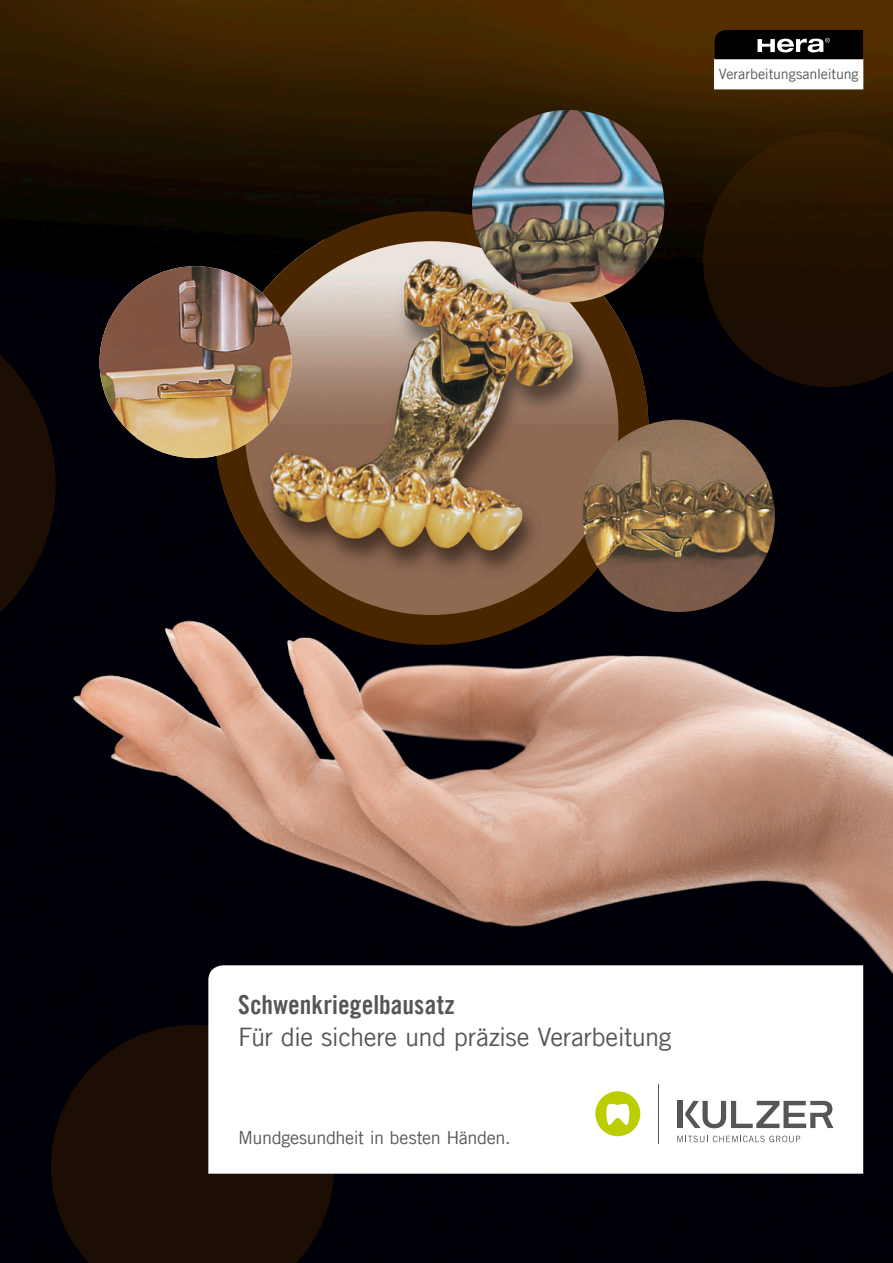
<style>
.page{position:relative;width:893px;height:1263px;background:#fff}
.page>*{position:absolute;margin:0;border:0;box-sizing:border-box;transform-origin:0 0}
.t1{font:26.25px "Trade Gothic LT Com Bd Cn 20";letter-spacing:.005em;color:#565655}
.t2{font:25.5px "Trade Gothic LT Com";letter-spacing:-.02em;color:#565655}
.t3{font:18px "Trade Gothic LT Com";letter-spacing:-.02em;color:#565655}
.t4{font:14.25px "Trade Gothic LT Com";letter-spacing:-.01em;color:#565655}
</style>
<div class="page">
<img style="left:0;top:0;width:893px;height:1263px">
<svg style="left:0;top:307px;width:56px;height:353px;background:#0e0705"></svg>
<svg style="left:51px;top:1025px;width:283px;height:238px;background:#180c04"></svg>
<svg style="left:703px;top:132px;width:190px;height:255px;background:#201001"></svg>
<img style="left:47px;top:604px;width:846px;height:407px">
<img style="left:215px;top:239px;width:433px;height:377px">
<div style="left:215px;top:211px;width:433px;height:434px;border:30px solid #492500;border-radius:50%"></div>
<svg style="left:208px;top:965px;width:655px;height:209px"></svg>
<hr style="left:658px;top:1084px;width:1px;height:60px;background:#565655">
<svg style="left:677px;top:1135px;width:123px;height:7px"></svg>
<div style="left:677px;top:1101px;width:5px;height:27px;background:#565655"></div>
<svg style="left:685px;top:1101px;width:148px;height:27px"></svg>
<div style="left:595px;top:1091px;width:45px;height:45px;background:#bcce00;border-radius:50%"></div>
<svg style="left:606px;top:1104px;width:24px;height:21px"></svg>
<div style="left:715px;top:59px;width:148px;height:30px;background:#fff"></div>
<svg style="left:714px;top:30px;width:149px;height:30px;background:#252424"></svg>
<img style="left:99px;top:266px;width:192px;height:192px;border-radius:96px">
<img style="left:472px;top:110px;width:192px;height:192px;border-radius:96px">
<img style="left:583px;top:420px;width:192px;height:192px;border-radius:96px">
<p class="t4" style="left:719px;top:65px;width:141px">Verarbeitungsanleitung</p>
<p class="t1" style="left:238px;top:989px;width:218px">Schwenkriegelbausatz</p>
<p class="t2" style="left:238px;top:1021px;width:435px">Für die sichere und präzise Verarbeitung</p>
<p class="t3" style="left:238px;top:1126px;width:274px">Mundgesundheit in besten Händen.</p>
</div>
